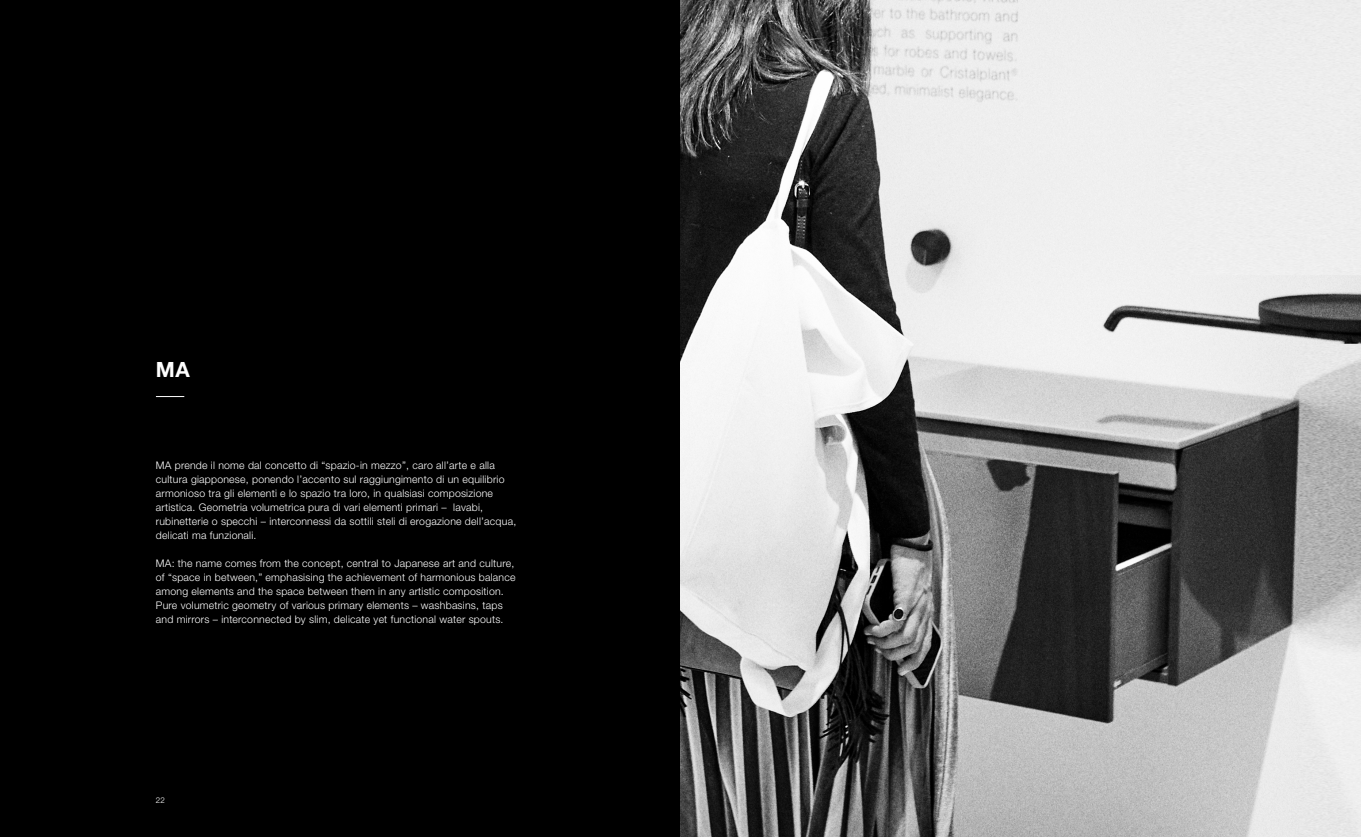
<style>
.page{position:relative;width:1361px;height:837px;background:#fff}
.page>*{position:absolute;margin:0;border:0;box-sizing:border-box;transform-origin:0 0}
.t1{font:700 21px "Helvetica Neue LT Std";color:#fff}
.t2{font:300 10.5px/14px "Helvetica Neue LT Std";letter-spacing:.02em;color:#fff}
.t3{font:300 8px "Helvetica Neue LT Std";color:#fff}
</style>
<div class="page">
<div style="left:0;top:0;width:680px;height:836px;background:#000"></div>
<svg style="left:156px;top:396px;width:28px;height:1px"></svg>
<img style="left:680px;top:0;width:681px;height:836px">
<h1 class="t1" style="left:156px;top:356px;width:35px">MA</h1>
<p class="t2" style="left:156px;top:457px;width:362px">MA prende il nome dal concetto di “spazio-in mezzo”, caro all’arte e alla cultura giapponese, ponendo l’accento sul raggiungimento di un equilibrio armonioso tra gli elementi e lo spazio tra loro, in qualsiasi composizione artistica. Geometria volumetrica pura di vari elementi primari – lavabi, rubinetterie o specchi – interconnessi da sottili steli di erogazione dell’acqua, delicati ma funzionali.</p>
<p class="t2" style="left:156px;top:555px;width:361px">MA: the name comes from the concept, central to Japanese art and culture, of “space in between,” emphasising the achievement of harmonious balance among elements and the space between them in any artistic composition.<br>Pure volumetric geometry of various primary elements – washbasins, taps and mirrors – interconnected by slim, delicate yet functional water spouts.</p>
<p class="t3" style="left:156px;top:794px;width:10px">22</p>
</div>
